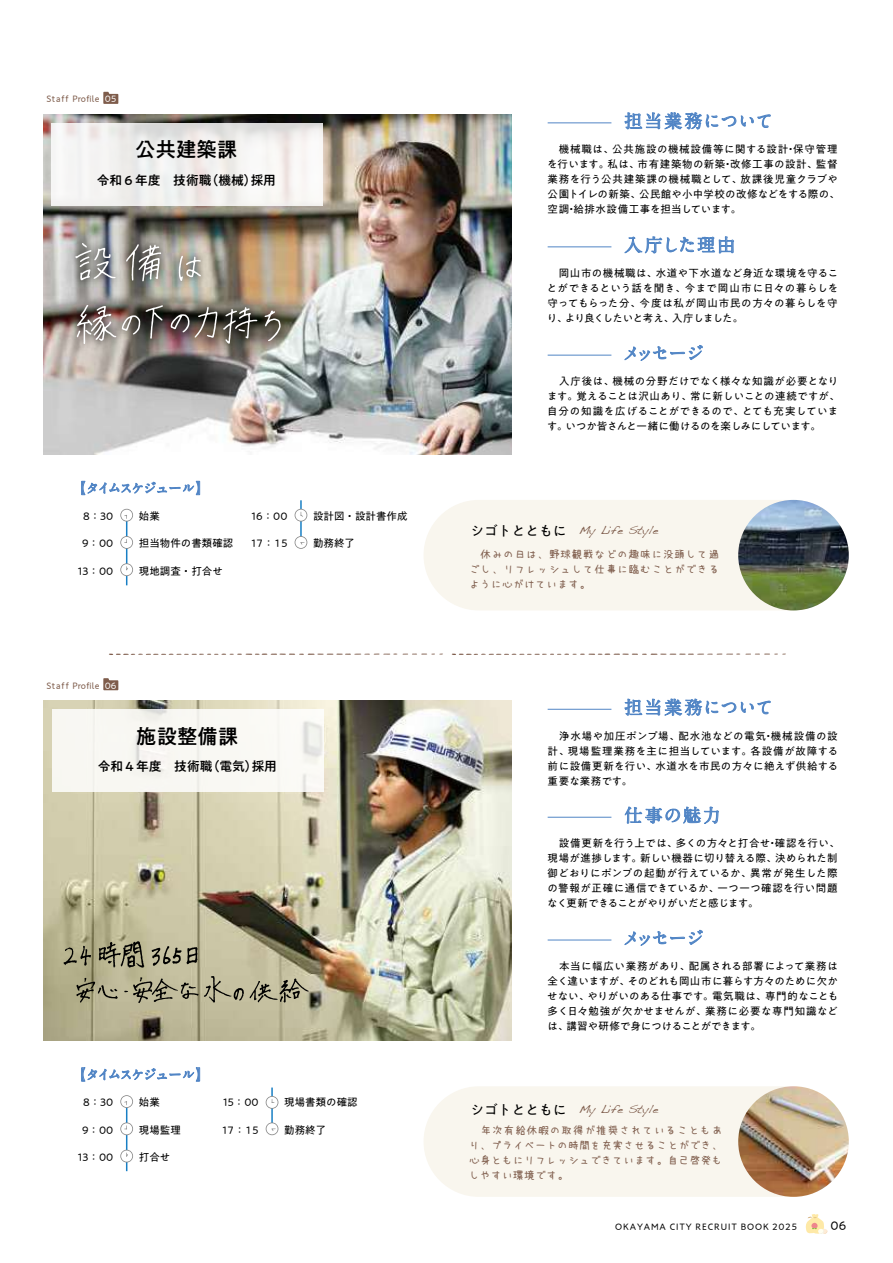
<style>
.page{position:relative;width:893px;height:1263px;background:#fff}
.page>*{position:absolute;margin:0;border:0;box-sizing:border-box;transform-origin:0 0}
.t1{font:500 20.4px "PA1 Gothic Std";color:#000}
.t2{font:700 18px "A1 Mincho Std";letter-spacing:-.015em;color:#5185c5}
.t3{font:700 18px "A1 Mincho Std";letter-spacing:.025em;color:#5185c5}
.t4{font:13.8px "PA1 Gothic Std";color:#000}
.t5{font:700 13.5px "A1 Mincho Std";letter-spacing:-.125em;color:#5185c5}
.t6{font:500 12.75px "PA1 Gothic Std";color:#000}
.t7{font:12px "PA1 Gothic Std";color:#000}
.t8{font:10.5px/15px "PA1 Gothic Std";letter-spacing:.015em;color:#000;text-align:justify}
.t9{font:10.5px/15px "uzura font";letter-spacing:.05em;color:#7e5c4b;text-align:justify}
.t10{font:10.5px/15px "PA1 Gothic Std";letter-spacing:.045em;color:#000}
.t11{font:10.35px "Dakota";color:#7e5c4b}
.t12{font:9px "PA1 Gothic Std";letter-spacing:.04em;color:#7e5c4b}
.t13{font:9px "PA1 Gothic Std";letter-spacing:.1em;color:#000}
.s1{color:#fff}
.s2{font-family:"PA1 Gothic Std";font-size:13.8px;color:#000}
</style>
<div class="page">
<div style="left:424px;top:1086px;width:425px;height:111px;background:#f9f6ee;border-radius:55px"></div>
<div style="left:424px;top:500px;width:425px;height:110px;background:#f9f6ee;border-radius:55px"></div>
<img style="left:738px;top:500px;width:111px;height:110px;border-radius:55px">
<img style="left:738px;top:1086px;width:111px;height:111px;border-radius:55px">
<hr style="left:126px;top:515px;width:1px;height:70px;background:#187fc4">
<hr style="left:300px;top:500px;width:2px;height:47px;background:#187fc4">
<svg style="left:120px;top:536px;width:13px;height:13px"></svg>
<svg style="left:121px;top:537px;width:11px;height:11px"></svg>
<svg style="left:120px;top:509px;width:13px;height:12px"></svg>
<svg style="left:121px;top:510px;width:11px;height:11px"></svg>
<svg style="left:120px;top:563px;width:13px;height:13px"></svg>
<svg style="left:121px;top:564px;width:11px;height:11px"></svg>
<div style="left:295px;top:509px;width:12px;height:12px;background:#a7a7a7;border-radius:50%"></div>
<svg style="left:295px;top:510px;width:12px;height:11px"></svg>
<svg style="left:295px;top:537px;width:12px;height:11px"></svg>
<svg style="left:81px;top:481px;width:119px;height:14px"></svg>
<hr style="left:548px;top:122px;width:63px;height:1px;background:#5185c5">
<svg style="left:625px;top:112px;width:146px;height:17px"></svg>
<hr style="left:548px;top:246px;width:63px;height:1px;background:#5185c5">
<svg style="left:624px;top:236px;width:110px;height:18px"></svg>
<hr style="left:548px;top:355px;width:63px;height:1px;background:#5185c5">
<svg style="left:624px;top:345px;width:79px;height:16px"></svg>
<hr style="left:126px;top:1102px;width:1px;height:69px;background:#187fc4">
<hr style="left:271px;top:1087px;width:2px;height:42px;background:#187fc4">
<svg style="left:120px;top:1122px;width:13px;height:13px"></svg>
<svg style="left:121px;top:1123px;width:11px;height:11px"></svg>
<svg style="left:266px;top:1097px;width:12px;height:11px"></svg>
<svg style="left:120px;top:1095px;width:13px;height:13px"></svg>
<svg style="left:121px;top:1096px;width:11px;height:11px"></svg>
<svg style="left:121px;top:1150px;width:11px;height:12px"></svg>
<svg style="left:266px;top:1123px;width:12px;height:11px"></svg>
<svg style="left:81px;top:1067px;width:119px;height:14px"></svg>
<hr style="left:548px;top:709px;width:63px;height:1px;background:#5185c5">
<svg style="left:625px;top:698px;width:146px;height:18px"></svg>
<hr style="left:548px;top:817px;width:63px;height:1px;background:#5185c5">
<svg style="left:625px;top:806px;width:94px;height:18px"></svg>
<hr style="left:548px;top:940px;width:63px;height:1px;background:#5185c5">
<svg style="left:624px;top:930px;width:79px;height:16px"></svg>
<svg style="left:109px;top:653px;width:334px;height:2px"></svg>
<svg style="left:452px;top:653px;width:334px;height:2px"></svg>
<img style="left:44px;top:700px;width:467px;height:341px">
<img style="left:44px;top:114px;width:467px;height:340px">
<svg style="left:51px;top:123px;width:271px;height:82px;fill:#f2f1f0"></svg>
<div style="left:52px;top:709px;width:271px;height:83px;background:#f8f7f3"></div>
<svg style="left:64px;top:941px;width:245px;height:62px;background:#a4a083"></svg>
<img style="left:62px;top:230px;width:231px;height:127px">
<img style="left:75px;top:243px;width:206px;height:101px">
<svg style="left:805px;top:1214px;width:22px;height:20px"></svg>
<svg style="left:103px;top:92px;width:15px;height:12px"></svg>
<svg style="left:103px;top:678px;width:15px;height:12px"></svg>
<p class="t12" style="left:47px;top:94px;width:71px">Staff Profile <span class="s1">05</span></p>
<h1 class="t1" style="left:135px;top:138px;width:103px">公共建築課</h1>
<p class="t6" style="left:97px;top:173px;width:181px">令和６年度　技術職（機械）採用</p>
<p class="t8" style="left:83px;top:509px;width:32px">8：30</p>
<p class="t8" style="left:139px;top:509px;width:22px">始業</p>
<p class="t8" style="left:82px;top:536px;width:33px">9：00</p>
<p class="t8" style="left:139px;top:536px;width:96px">担当物件の書類確認</p>
<p class="t8" style="left:78px;top:564px;width:37px">13：00</p>
<p class="t8" style="left:139px;top:564px;width:85px">現地調査・打合せ</p>
<p class="t8" style="left:252px;top:509px;width:38px">16：00</p>
<p class="t8" style="left:313px;top:509px;width:96px">設計図・設計書作成</p>
<p class="t8" style="left:252px;top:536px;width:38px">17：15</p>
<p class="t8" style="left:313px;top:536px;width:43px">勤務終了</p>
<p class="t12" style="left:47px;top:680px;width:71px">Staff Profile <span class="s1">06</span></p>
<h1 class="t1" style="left:136px;top:724px;width:104px">施設整備課</h1>
<p class="t6" style="left:98px;top:759px;width:181px">令和４年度　技術職（電気）採用</p>
<p class="t5" style="left:72px;top:1063px;width:138px">【タイムスケジュール】</p>
<p class="t8" style="left:83px;top:1095px;width:32px">8：30</p>
<p class="t8" style="left:139px;top:1095px;width:22px">始業</p>
<p class="t8" style="left:82px;top:1123px;width:33px">9：00</p>
<p class="t8" style="left:139px;top:1123px;width:43px">現場監理</p>
<p class="t8" style="left:78px;top:1150px;width:37px">13：00</p>
<p class="t8" style="left:139px;top:1150px;width:33px">打合せ</p>
<p class="t8" style="left:223px;top:1095px;width:37px">15：00</p>
<p class="t8" style="left:284px;top:1095px;width:75px">現場書類の確認</p>
<p class="t8" style="left:223px;top:1123px;width:38px">17：15</p>
<p class="t8" style="left:284px;top:1123px;width:43px">勤務終了</p>
<h2 class="t3" style="left:624px;top:106px;width:150px">担当業務について</h2>
<p class="t10" style="left:547px;top:142px;width:294px">　機械職は、公共施設の機械設備等に関する設計・保守管理を行います。私は、市有建築物の新築・改修工事の設計、監督業務を行う公共建築課の機械職として、放課後児童クラブや公園トイレの新築、公民館や小中学校の改修などをする際の、空調・給排水設備工事を担当しています。</p>
<h2 class="t2" style="left:624px;top:230px;width:112px">入庁した理由</h2>
<p class="t8" style="left:547px;top:266px;width:293px">　岡山市の機械職は、水道や下水道など身近な環境を守ることができるという話を聞き、今まで岡山市に日々の暮らしを守ってもらった分、今度は私が岡山市民の方々の暮らしを守り、より良くしたいと考え、入庁しました。</p>
<h2 class="t2" style="left:623px;top:338px;width:83px">メッセージ</h2>
<p class="t8" style="left:547px;top:375px;width:295px;text-align:left">　入庁後は、機械の分野だけでなく様々な知識が必要となります。覚えることは沢山あり、常に新しいことの連続ですが、自分の知識を広げることができるので、とても充実しています。いつか皆さんと一緒に働けるのを楽しみにしています。</p>
<p class="t11" style="left:470px;top:523px;width:190px"><span class="s2">シゴトとともに</span> My Life Style</p>
<p class="t9" style="left:469px;top:547px;width:251px">　休みの日は、野球観戦などの趣味に没頭して過ごし、リフレッシュして仕事に臨むことができるように心がけています。</p>
<h2 class="t3" style="left:624px;top:693px;width:150px">担当業務について</h2>
<p class="t8" style="left:548px;top:729px;width:292px">　浄水場や加圧ポンプ場、配水池などの電気・機械設備の設計、現場監理業務を主に担当しています。各設備が故障する前に設備更新を行い、水道水を市民の方々に絶えず供給する重要な業務です。</p>
<h2 class="t2" style="left:624px;top:801px;width:98px">仕事の魅力</h2>
<p class="t8" style="left:547px;top:837px;width:294px;text-align:left">　設備更新を行う上では、多くの方々と打合せ・確認を行い、現場が進捗します。新しい機器に切り替える際、決められた制御どおりにポンプの起動が行えているか、異常が発生した際の警報が正確に通信できているか、一つ一つ確認を行い問題なく更新できることがやりがいだと感じます。</p>
<h2 class="t2" style="left:623px;top:923px;width:83px">メッセージ</h2>
<p class="t8" style="left:547px;top:959px;width:293px">　本当に幅広い業務があり、配属される部署によって業務は全く違いますが、そのどれも岡山市に暮らす方々のために欠かせない、やりがいのある仕事です。電気職は、専門的なことも多く日々勉強が欠かせませんが、業務に必要な専門知識などは、講習や研修で身につけることができます。</p>
<h3 class="t4" style="left:470px;top:1102px;width:98px">シゴトとともに</h3>
<p class="t9" style="left:469px;top:1123px;width:255px">　年次有給休暇の取得が推奨されていることもあり、プライベートの時間を充実させることができ、心身ともにリフレッシュできています。自己啓発もしやすい環境です。</p>
<p class="t11" style="left:579px;top:1103px;width:81px">My Life Style</p>
<p class="t13" style="left:615px;top:1221px;width:183px">OKAYAMA CITY RECRUIT BOOK 2025</p>
<p class="t7" style="left:831px;top:1219px;width:17px">06</p>
</div>
